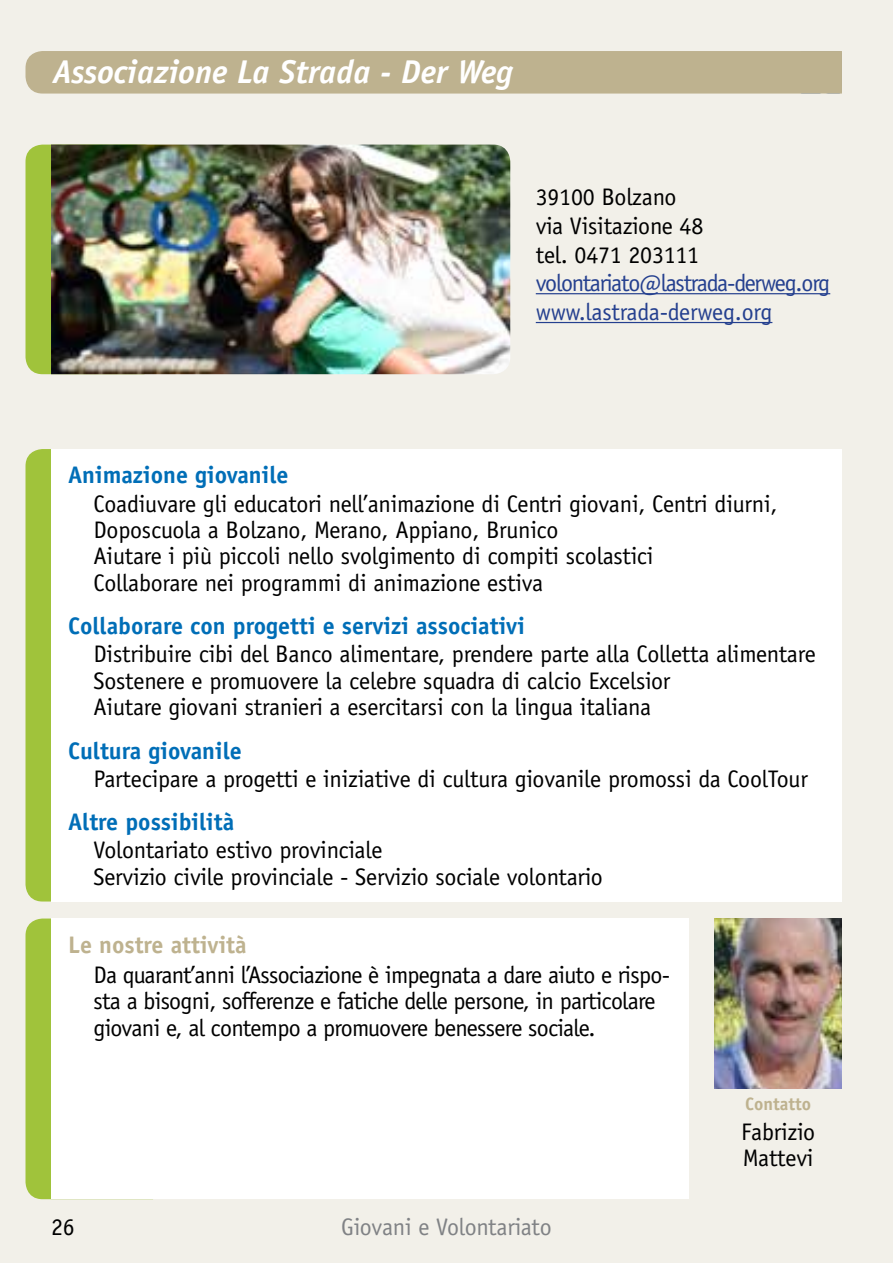
<style>
.page{position:relative;width:893px;height:1263px;background:#f2f0e9}
.page>*{position:absolute;margin:0;border:0;box-sizing:border-box;transform-origin:0 0}
.t1{font:italic 700 33px "Officina Sans Std";color:#fff}
.t2{font:24px/26.4px "Officina Sans Std";letter-spacing:-.01em;color:#000}
.t3{font:24px/26.4px "Officina Sans Std";letter-spacing:-.03em;color:#000}
.t4{font:700 24px "Officina Sans Std";color:#006eb7}
.t5{font:24px/28.8px "Officina Sans Std";letter-spacing:-.05em;color:#25408f}
.t6{font:24px "Officina Sans Std";letter-spacing:-.01em;color:#808285}
.t7{font:700 24px "Officina Sans Std";color:#beb28f}
.t8{font:700 18px "Officina Sans Std";color:#beb28f}
</style>
<div class="page">
<div style="left:26px;top:918px;width:25px;height:281px;background:#a0c33b"></div>
<img style="left:714px;top:918px;width:128px;height:171px">
<div style="left:51px;top:918px;width:638px;height:281px;background:#fff"></div>
<hr style="left:536px;top:293px;width:294px;height:1px;background:#25408f">
<hr style="left:536px;top:322px;width:236px;height:1px;background:#25408f">
<div style="left:26px;top:145px;width:134px;height:229px;background:#a0c33b;border-radius:17px"></div>
<img style="left:51px;top:145px;width:459px;height:229px">
<div style="left:26px;top:449px;width:25px;height:452px;background:#a0c33b"></div>
<div style="left:51px;top:449px;width:791px;height:452px;background:#fff"></div>
<div style="left:26px;top:51px;width:816px;height:43px;background:#beb28f"></div>
<h1 class="t1" style="left:53px;top:52px;width:462px">Associazione La Strada - Der Weg</h1>
<p class="t2" style="left:536px;top:182px;width:169px;line-height:28.8px">39100 Bolzano via Visitazione 48 tel. 0471 203111</p>
<p class="t5" style="left:536px;top:269px;width:296px">volontariato@lastrada-derweg.org www.lastrada-derweg.org</p>
<p class="t4" style="left:68px;top:460px;width:222px">Animazione giovanile</p>
<p class="t2" style="left:94px;top:490px;width:686px">Coadiuvare gli educatori nell’animazione di Centri giovani, Centri diurni, Doposcuola a Bolzano, Merano, Appiano, Brunico<br>Aiutare i più piccoli nello svolgimento di compiti scolastici<br>Collaborare nei programmi di animazione estiva</p>
<p class="t4" style="left:68px;top:611px;width:458px">Collaborare con progetti e servizi associativi</p>
<p class="t2" style="left:94px;top:641px;width:724px">Distribuire cibi del Banco alimentare, prendere parte alla Colletta alimentare<br>Sostenere e promuovere la celebre squadra di calcio Excelsior<br>Aiutare giovani stranieri a esercitarsi con la lingua italiana</p>
<p class="t4" style="left:68px;top:735px;width:175px">Cultura giovanile</p>
<p class="t2" style="left:94px;top:765px;width:716px">Partecipare a progetti e iniziative di cultura giovanile promossi da CoolTour</p>
<p class="t4" style="left:68px;top:807px;width:168px">Altre possibilità</p>
<p class="t2" style="left:94px;top:837px;width:511px">Volontariato estivo provinciale<br>Servizio civile provinciale - Servizio sociale volontario</p>
<p class="t7" style="left:68px;top:930px;width:180px">Le nostre attività</p>
<p class="t3" style="left:94px;top:961px;width:578px">Da quarant’anni l’Associazione è impegnata a dare aiuto e rispo&shy;sta a bisogni, sofferenze e fatiche delle persone, in particolare giovani e, al contempo a promuovere benessere sociale.</p>
<p class="t2" style="left:51px;top:1213px;width:25px">26</p>
<p class="t6" style="left:341px;top:1213px;width:212px">Giovani e Volontariato</p>
<p class="t8" style="left:745px;top:1093px;width:67px">Contatto</p>
<p class="t2" style="left:741px;top:1119px;width:75px">Fabrizio<br>Mattevi</p>
</div>
